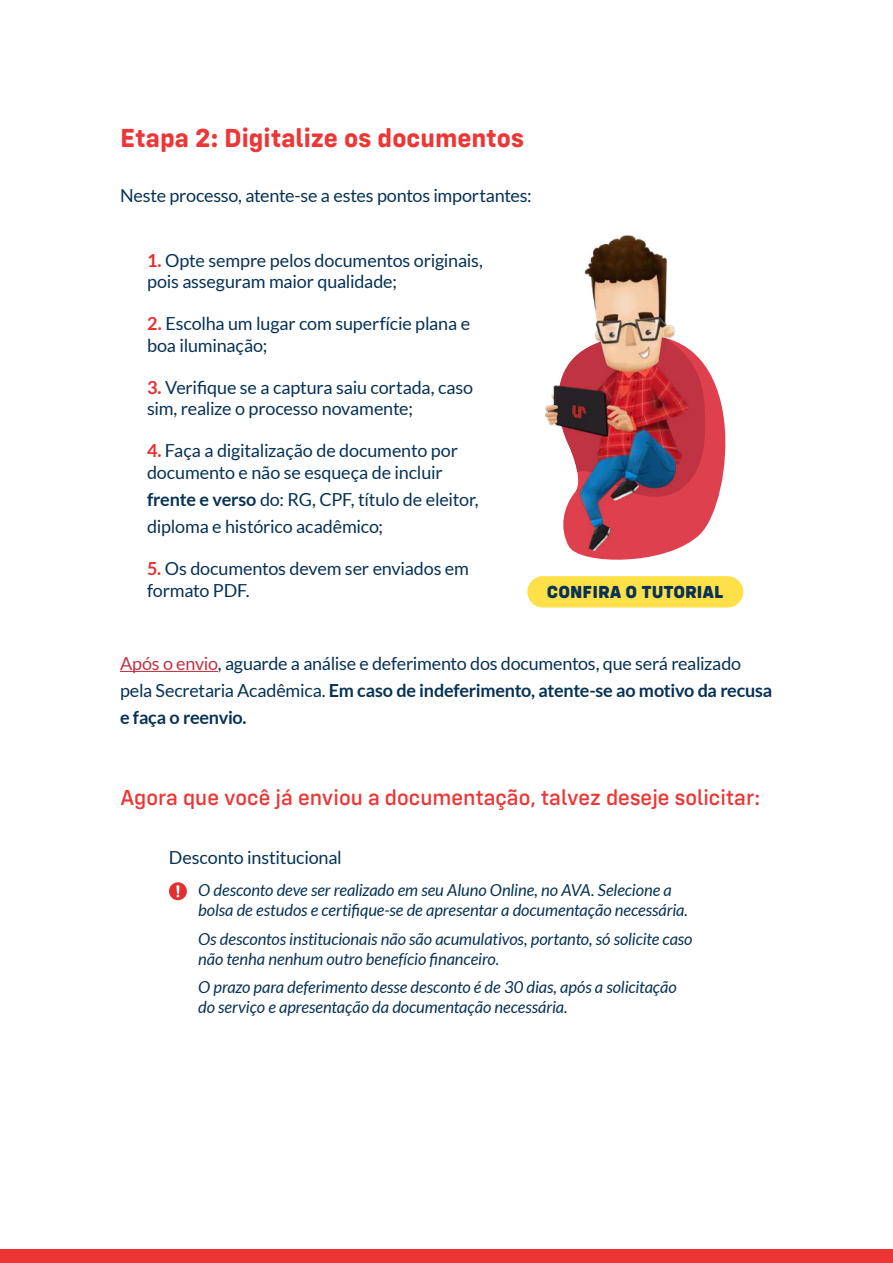
<style>
.page{position:relative;width:893px;height:1263px;background:#fff}
.page>*{position:absolute;margin:0;border:0;box-sizing:border-box;transform-origin:0 0}
.t1{font:700 27px "Config Rounded";color:#ed3636}
.t2{font:500 22.5px "Config Rounded";color:#ed3636}
.t3{font:18px/21.6px "Lato";letter-spacing:-.01em;color:#083255}
.t4{font:800 18px "Config Rounded";color:#083255}
.t5{font:italic 16.5px/19.8px "Lato";letter-spacing:-.005em;color:#083255}
.s1{font-weight:700;color:#e52e2d}
.s2{font-weight:700}
.s3{color:#bf3342}
</style>
<div class="page">
<hr style="left:120px;top:671px;width:98px;height:1px;background:#bf3342">
<div style="left:527px;top:576px;width:216px;height:31px;background:#ffe049;border-radius:16px"></div>
<svg style="left:572px;top:366px;width:154px;height:194px;fill:#de404d"></svg>
<svg style="left:693px;top:352px;width:12px;height:151px;background:#ce414e"></svg>
<img style="left:545px;top:236px;width:148px;height:314px">
<div style="left:169px;top:882px;width:18px;height:18px;background:#e52e2d;border-radius:50%"></div>
<svg style="left:176px;top:885px;width:3px;height:12px"></svg>
<div style="left:0;top:1249px;width:893px;height:14px;background:#ee3536"></div>
<h1 class="t1" style="left:120px;top:121px;width:405px">Etapa 2: Digitalize os documentos</h1>
<p class="t3" style="left:120px;top:185px;width:413px">Neste processo, atente-se a estes pontos importantes:</p>
<p class="t3" style="left:147px;top:249px;width:337px"><span class="s1">1.</span> Opte sempre pelos documentos originais, pois asseguram maior qualidade;</p>
<p class="t3" style="left:147px;top:313px;width:325px"><span class="s1">2.</span> Escolha um lugar com superfície plana e boa iluminação;</p>
<p class="t3" style="left:147px;top:376px;width:328px"><span class="s1">3.</span> Verifique se a captura saiu cortada, caso sim, realize o processo novamente;</p>
<p class="t3" style="left:147px;top:440px;width:312px"><span class="s1">4.</span> Faça a digitalização de documento por documento e não se esqueça de incluir</p>
<p class="t3" style="left:147px;top:486px;width:333px;line-height:27px"><span class="s2">frente e verso</span> do: RG, CPF, título de eleitor, diploma e histórico acadêmico;</p>
<p class="t3" style="left:147px;top:557px;width:323px"><span class="s1">5.</span> Os documentos devem ser enviados em formato PDF.</p>
<p class="t4" style="left:547px;top:580px;width:178px">CONFIRA O TUTORIAL</p>
<p class="t3" style="left:120px;top:650px;width:654px;line-height:27px"><span class="s3">Após o envio</span>, aguarde a análise e deferimento dos documentos, que será realizado pela Secretaria Acadêmica. <span class="s2">Em caso de indeferimento, atente-se ao motivo da recusa e faça o reenvio.</span></p>
<p class="t2" style="left:120px;top:784px;width:642px">Agora que você já enviou a documentação, talvez deseje solicitar:</p>
<p class="t3" style="left:169px;top:846px;width:174px">Desconto institucional</p>
<p class="t5" style="left:198px;top:881px;width:491px">O desconto deve ser realizado em seu Aluno Online, no AVA. Selecione a bolsa de estudos e certifique-se de apresentar a documentação necessária.</p>
<p class="t5" style="left:198px;top:929px;width:496px">Os descontos institucionais não são acumulativos, portanto, só solicite caso não tenha nenhum outro benefício financeiro.</p>
<p class="t5" style="left:198px;top:978px;width:480px">O prazo para deferimento desse desconto é de 30 dias, após a solicitação do serviço e apresentação da documentação necessária.</p>
</div>
